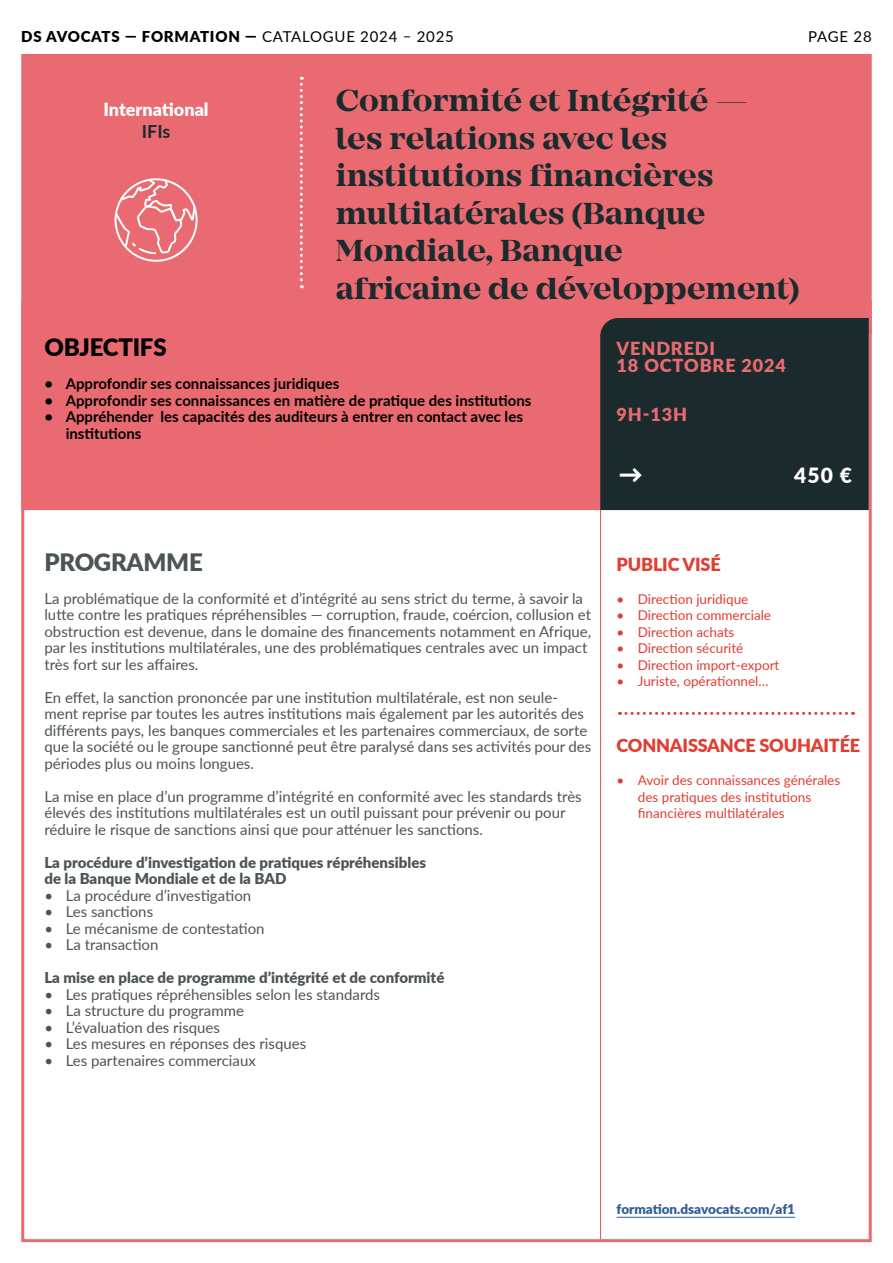
<style>
.page{position:relative;width:893px;height:1263px;background:#fff}
.page>*{position:absolute;margin:0;border:0;box-sizing:border-box;transform-origin:0 0}
.t1{font:700 31.5px/37.5px "Mirador";color:#1b2b2d}
.t2{font:900 24px "Lato";letter-spacing:-.01em;color:#000}
.t3{font:900 24px "Lato";letter-spacing:-.01em;color:#4d5458}
.t4{font:900 24px "Lato";color:#fff}
.t5{font:900 21px "Lato";color:#fff}
.t6{font:900 18px "Lato";letter-spacing:-.01em;color:#e13d31}
.t7{font:900 18px/16.5px "Lato";letter-spacing:.05em;color:#e96b71}
.t8{font:900 18px "Lato";color:#fff}
.t9{font:700 18px "Lato";color:#1b2b2d}
.t10{font:15px/16.5px "Lato";color:#4d5458}
.t11{font:700 15px/16.5px "Lato";color:#000}
.t12{font:900 15px/16.5px "Lato";color:#4d5458}
.t13{font:900 15px "Lato";letter-spacing:.05em;color:#000}
.t14{font:15px "Lato";letter-spacing:.04em;color:#000}
.t15{font:13.5px/16.5px "Lato";color:#e13d31}
.t16{font:900 13.5px "Lato";color:#325d95}
.s1{font-weight:400}
</style>
<div class="page">
<div style="left:21px;top:54px;width:851px;height:456px;background:#e96b71"></div>
<hr style="left:600px;top:510px;width:1px;height:729px;background:#d25449">
<svg style="left:619px;top:712px;width:227px;height:3px"></svg>
<div style="left:600px;top:318px;width:269px;height:192px;background:#1b2b2d"></div>
<svg style="left:300px;top:77px;width:3px;height:211px"></svg>
<svg style="left:115px;top:178px;width:83px;height:84px;background:#ec8489"></svg>
<hr style="left:617px;top:1217px;width:178px;height:1px;background:#325d95">
<p class="t13" style="left:21px;top:26px;width:434px">DS AVOCATS — FORMATION — <span class="s1">CATALOGUE 2024 – 2025</span></p>
<p class="t14" style="left:808px;top:26px;width:65px">PAGE 28</p>
<p class="t8" style="left:103px;top:96px;width:107px">International</p>
<p class="t9" style="left:142px;top:118px;width:30px">IFIs</p>
<h1 class="t1" style="left:336px;top:83px;width:465px">Conformité et Intégrité — les relations avec les institutions financières multilatérales (Banque<br>Mondiale, Banque<br>africaine de développement)</h1>
<h2 class="t2" style="left:44px;top:329px;width:124px">OBJECTIFS</h2>
<p class="t11" style="left:44px;top:375px;width:297px">• Approfondir ses connaissances juridiques</p>
<p class="t11" style="left:44px;top:391px;width:488px">• Approfondir ses connaissances en matière de pratique des institutions</p>
<p class="t11" style="left:66px;top:408px;width:459px;text-indent:-21px">• Appréhender les capacités des auditeurs à entrer en contact avec les institutions</p>
<p class="t7" style="left:617px;top:340px;width:171px">VENDREDI<br>18 OCTOBRE 2024</p>
<p class="t7" style="left:617px;top:406px;width:72px">9H-13H</p>
<h2 class="t4" style="left:619px;top:456px;width:25px">→</h2>
<h3 class="t5" style="left:794px;top:460px;width:59px">450 €</h3>
<h2 class="t3" style="left:44px;top:544px;width:160px">PROGRAMME</h2>
<p class="t10" style="left:44px;top:589px;width:548px">La problématique de la conformité et d’intégrité au sens strict du terme, à savoir la lutte contre les pratiques répréhensibles — corruption, fraude, coércion, collusion et obstruction est devenue, dans le domaine des financements notamment en Afrique, par les institutions multilatérales, une des problématiques centrales avec un impact très fort sur les affaires.</p>
<p class="t10" style="left:44px;top:688px;width:548px">En effet, la sanction prononcée par une institution multilatérale, est non seule&shy;ment reprise par toutes les autres institutions mais également par les autorités des différents pays, les banques commerciales et les partenaires commerciaux, de sorte que la société ou le groupe sanctionné peut être paralysé dans ses activités pour des périodes plus ou moins longues.</p>
<p class="t10" style="left:44px;top:787px;width:539px">La mise en place d’un programme d’intégrité en conformité avec les standards très élevés des institutions multilatérales est un outil puissant pour prévenir ou pour réduire le risque de sanctions ainsi que pour atténuer les sanctions.</p>
<p class="t12" style="left:44px;top:853px;width:383px">La procédure d’investigation de pratiques répréhensibles de la Banque Mondiale et de la BAD</p>
<p class="t10" style="left:44px;top:886px;width:208px">• La procédure d’investigation</p>
<p class="t10" style="left:44px;top:903px;width:110px">• Les sanctions</p>
<p class="t10" style="left:44px;top:919px;width:222px">• Le mécanisme de contestation</p>
<p class="t10" style="left:44px;top:936px;width:116px">• La transaction</p>
<p class="t12" style="left:44px;top:969px;width:401px">La mise en place de programme d’intégrité et de conformité</p>
<p class="t10" style="left:44px;top:985px;width:337px">• Les pratiques répréhensibles selon les standards</p>
<p class="t10" style="left:44px;top:1002px;width:201px">• La structure du programme</p>
<p class="t10" style="left:44px;top:1018px;width:177px">• L’évaluation des risques</p>
<p class="t10" style="left:44px;top:1035px;width:263px">• Les mesures en réponses des risques</p>
<p class="t10" style="left:44px;top:1051px;width:213px">• Les partenaires commerciaux</p>
<p class="t6" style="left:617px;top:550px;width:106px">PUBLIC VISÉ</p>
<p class="t15" style="left:617px;top:590px;width:133px">• Direction juridique</p>
<p class="t15" style="left:617px;top:606px;width:156px">• Direction commerciale</p>
<p class="t15" style="left:617px;top:623px;width:119px">• Direction achats</p>
<p class="t15" style="left:617px;top:639px;width:128px">• Direction sécurité</p>
<p class="t15" style="left:617px;top:656px;width:164px">• Direction import-export</p>
<p class="t15" style="left:617px;top:672px;width:154px">• Juriste, opérationnel…</p>
<p class="t6" style="left:617px;top:732px;width:245px">CONNAISSANCE SOUHAITÉE</p>
<p class="t15" style="left:638px;top:771px;width:204px;text-indent:-21px">• Avoir des connaissances générales des pratiques des institutions financières multilatérales</p>
<p class="t16" style="left:617px;top:1199px;width:180px">formation.dsavocats.com/af1</p>
</div>
